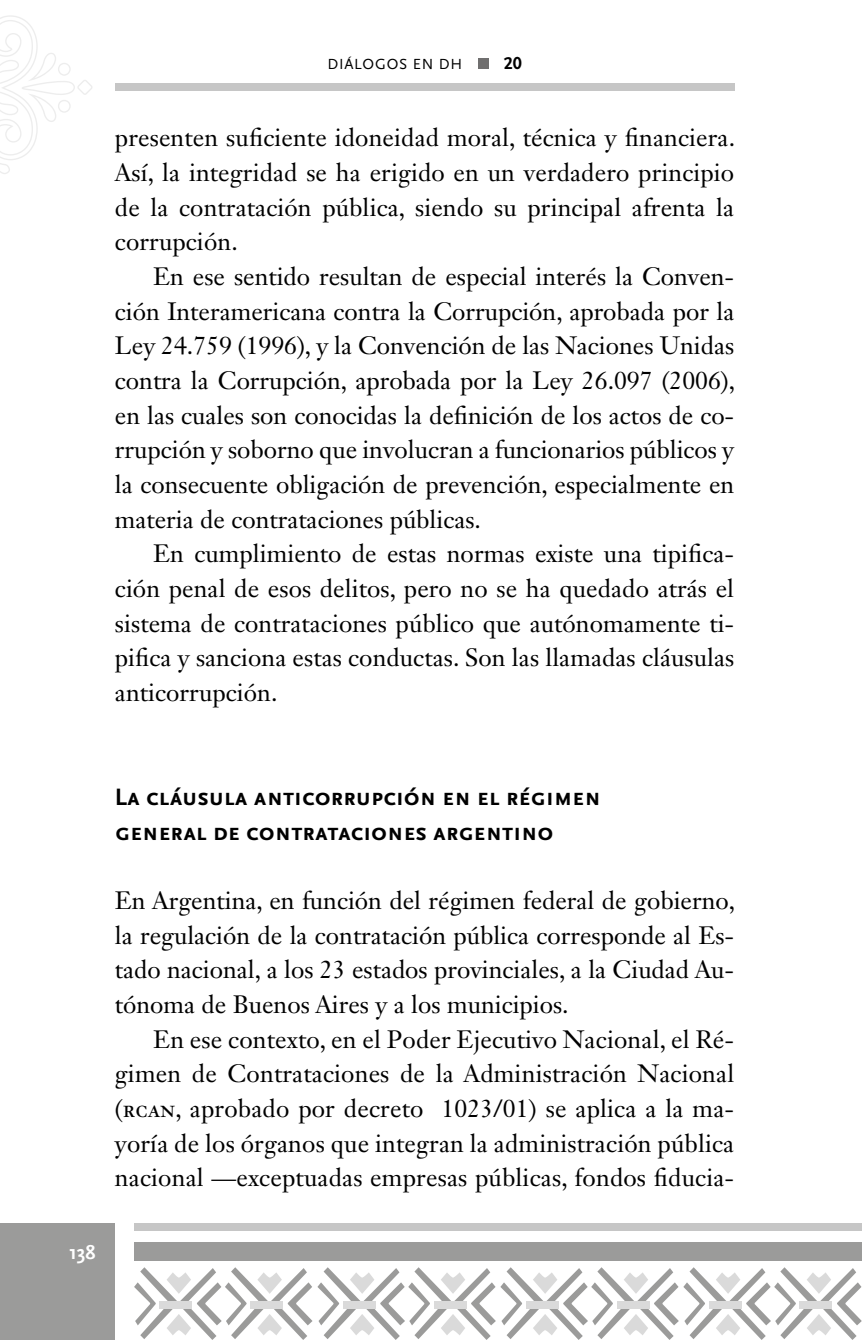
<style>
.page{position:relative;width:862px;height:1340px;background:#fff}
.page>*{position:absolute;margin:0;border:0;box-sizing:border-box;transform-origin:0 0}
.t1{font:24.75px/34.6px "Janson Text LT Std";letter-spacing:.005em;color:#000;text-align:justify}
.Cuerpo{font:700 24.75px/34.6px "Scala Sans OT";color:#000}
.t2{font:700 20.25px "Scala Sans OT";color:#fff}
.t3{font:700 18px "Scala Sans OT";color:#000}
.t4{font:15.3px "Scala Sans OT";letter-spacing:.05em;color:#000}
</style>
<div class="page">
<div style="left:478px;top:58px;width:10px;height:11px;background:#706f6f"></div>
<div style="left:115px;top:83px;width:618px;height:8px;background:#c6c6c6"></div>
<svg style="left:0;top:15px;width:92px;height:159px"></svg>
<svg style="left:134px;top:1267px;width:727px;height:72px"></svg>
<div style="left:0;top:1223px;width:115px;height:116px;background:#9b9b9a"></div>
<div style="left:134px;top:1241px;width:727px;height:19px;background:#9b9b9a"></div>
<div style="left:134px;top:1223px;width:727px;height:8px;background:#c6c6c6"></div>
<p class="t4" style="left:327px;top:55px;width:136px">DIÁLOGOS EN DH</p>
<p class="t3" style="left:503px;top:53px;width:19px">20</p>
<p class="t1" style="left:115px;top:120px;width:621px">presenten suficiente idoneidad moral, técnica y financiera.<br>Así, la integridad se ha erigido en un verdadero principio de la contratación pública, siendo su principal afrenta la corrupción.</p>
<p class="t1" style="left:115px;top:259px;width:621px;text-indent:38px">En ese sentido resultan de especial interés la Conven&shy;ción Interamericana contra la Corrupción, aprobada por la Ley 24.759 (1996), y la Convención de las Naciones Unidas contra la Corrupción, aprobada por la Ley 26.097 (2006), en las cuales son conocidas la definición de los actos de co&shy;rrupción y soborno que involucran a funcionarios públicos y la consecuente obligación de prevención, especialmente en materia de contrataciones públicas.</p>
<p class="t1" style="left:115px;top:536px;width:620px;text-indent:38px">En cumplimiento de estas normas existe una tipifica&shy;ción penal de esos delitos, pero no se ha quedado atrás el sistema de contrataciones público que autónomamente ti&shy;pifica y sanciona estas conductas. Son las llamadas cláusulas anticorrupción.</p>
<p class="Cuerpo" style="left:115px;top:780px;width:487px">La cláusula anticorrupción en el régimen general de contrataciones argentino</p>
<p class="t1" style="left:115px;top:882px;width:621px">En Argentina, en función del régimen federal de gobierno, la regulación de la contratación pública corresponde al Es&shy;tado nacional, a los 23 estados provinciales, a la Ciudad Au&shy;tónoma de Buenos Aires y a los municipios.</p>
<p class="t1" style="left:115px;top:1021px;width:620px;text-indent:38px">En ese contexto, en el Poder Ejecutivo Nacional, el Ré&shy;gimen de Contrataciones de la Administración Nacional (rcan, aprobado por decreto 1023/01) se aplica a la ma&shy;yoría de los órganos que integran la administración pública nacional —exceptuadas empresas públicas, fondos fiducia-</p>
<p class="t2" style="left:69px;top:1240px;width:28px">138</p>
</div>
